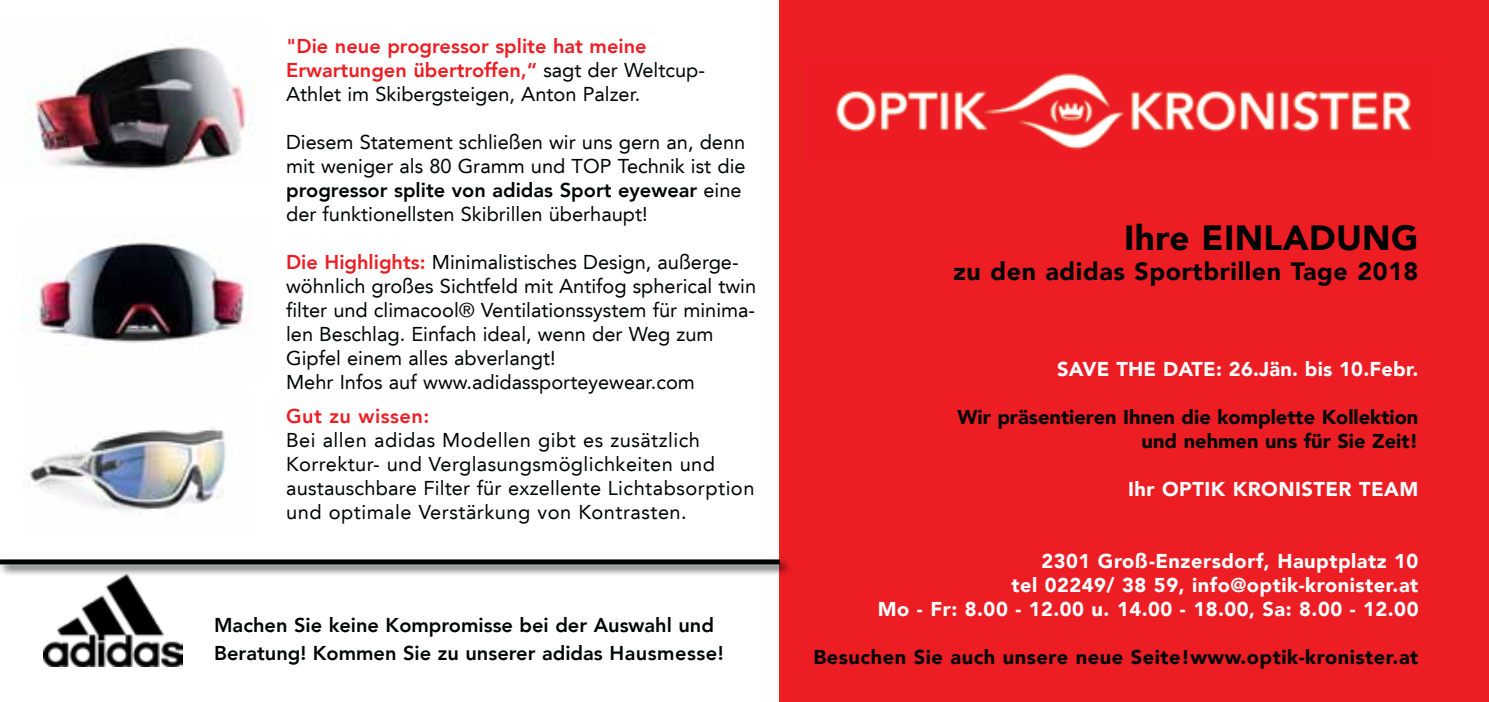
<style>
.page{position:relative;width:1489px;height:702px;background:#fff}
.page>*{position:absolute;margin:0;border:0;box-sizing:border-box;transform-origin:0 0}
.t1{font:900 35px "Avenir LT";letter-spacing:.01em;color:#020404}
.t2{font:900 25px "Avenir LT";letter-spacing:.025em;color:#020404}
.t3{font:20px/24px "Avenir LT";color:#020404}
.t4{font:900 20px/24px "Avenir LT";letter-spacing:.025em;color:#fff;text-align:right}
.t5{font:20px/24px "Avenir LT";letter-spacing:.025em;color:#020404}
.t6{font:800 20px/24px "Avenir LT";color:#ed1d24}
.t7{font:800 20px/27.5px "Avenir LT";color:#020404}
.t8{font:900 20px/24px "Avenir LT";color:#020404;text-align:right}
.t9{font:900 20px "Avenir LT";letter-spacing:.025em;color:#020404}
.t10{font:800 20px "Avenir LT";letter-spacing:.025em;color:#ed1d24}
.s1{font-weight:400;color:#020404}
.s2{font-weight:800}
.s3{font-weight:800;color:#ed1d24}
</style>
<div class="page">
<div style="left:780px;top:0;width:708px;height:702px;background:#ed1d24"></div>
<img style="left:44px;top:577px;width:139px;height:89px">
<img style="left:836px;top:73px;width:576px;height:77px">
<img style="left:29px;top:428px;width:197px;height:87px">
<img style="left:21px;top:242px;width:230px;height:101px">
<img style="left:26px;top:44px;width:229px;height:126px">
<div style="left:0;top:556px;width:792px;height:21px;background:#000;opacity:.75"></div>
<div style="left:0;top:559px;width:780px;height:5px;background:#020404"></div>
<div style="left:171px;top:626px;width:15px;height:14px;background:#fff"></div>
<p class="t6" style="left:286px;top:34px;width:420px">"Die neue progressor splite hat meine<br>Erwartungen übertroffen,“ <span class="s1">sagt der Weltcup-<br>Athlet im Skibergsteigen, Anton Palzer.</span></p>
<p class="t3" style="left:286px;top:130px;width:461px">Diesem Statement schließen wir uns gern an, denn mit weniger als 80 Gramm und TOP Technik ist die <span class="s2">progressor splite von adidas Sport eyewear</span> eine der funktionellsten Skibrillen überhaupt!</p>
<p class="t3" style="left:286px;top:250px;width:471px"><span class="s3">Die Highlights:</span> Minimalistisches Design, außerge&shy;wöhnlich großes Sichtfeld mit Antifog spherical twin filter und climacool® Ventilationssystem für minima&shy;len Beschlag. Einfach ideal, wenn der Weg zum Gipfel einem alles abverlangt!<br>Mehr Infos auf www.adidassporteyewear.com</p>
<p class="t10" style="left:286px;top:404px;width:145px">Gut zu wissen:</p>
<p class="t5" style="left:286px;top:428px;width:470px">Bei allen adidas Modellen gibt es zusätzlich Korrektur- und Verglasungsmöglichkeiten und austauschbare Filter für exzellente Lichtabsorption und optimale Verstärkung von Kontrasten.</p>
<p class="t7" style="left:214px;top:611px;width:511px">Machen Sie keine Kompromisse bei der Auswahl und<br>Beratung! Kommen Sie zu unserer adidas Hausmesse!</p>
<h1 class="t1" style="left:1124px;top:217px;width:296px">Ihre EINLADUNG</h1>
<p class="t2" style="left:953px;top:256px;width:466px">zu den adidas Sportbrillen Tage 2018</p>
<p class="t4" style="left:1057px;top:357px;width:363px">SAVE THE DATE: 26.Jän. bis 10.Febr.</p>
<p class="t8" style="left:957px;top:405px;width:462px">Wir präsentieren Ihnen die komplette Kollektion und nehmen uns für Sie Zeit!</p>
<p class="t4" style="left:1127px;top:477px;width:292px">Ihr OPTIK KRONISTER TEAM</p>
<p class="t4" style="left:877px;top:549px;width:542px">2301 Groß-Enzersdorf, Hauptplatz 10<br>tel 02249/ 38 59, info@optik-kronister.at<br>Mo - Fr: 8.00 - 12.00 u. 14.00 - 18.00, Sa: 8.00 - 12.00</p>
<p class="t9" style="left:813px;top:645px;width:606px">Besuchen Sie auch unsere neue Seite!www.optik-kronister.at</p>
</div>
